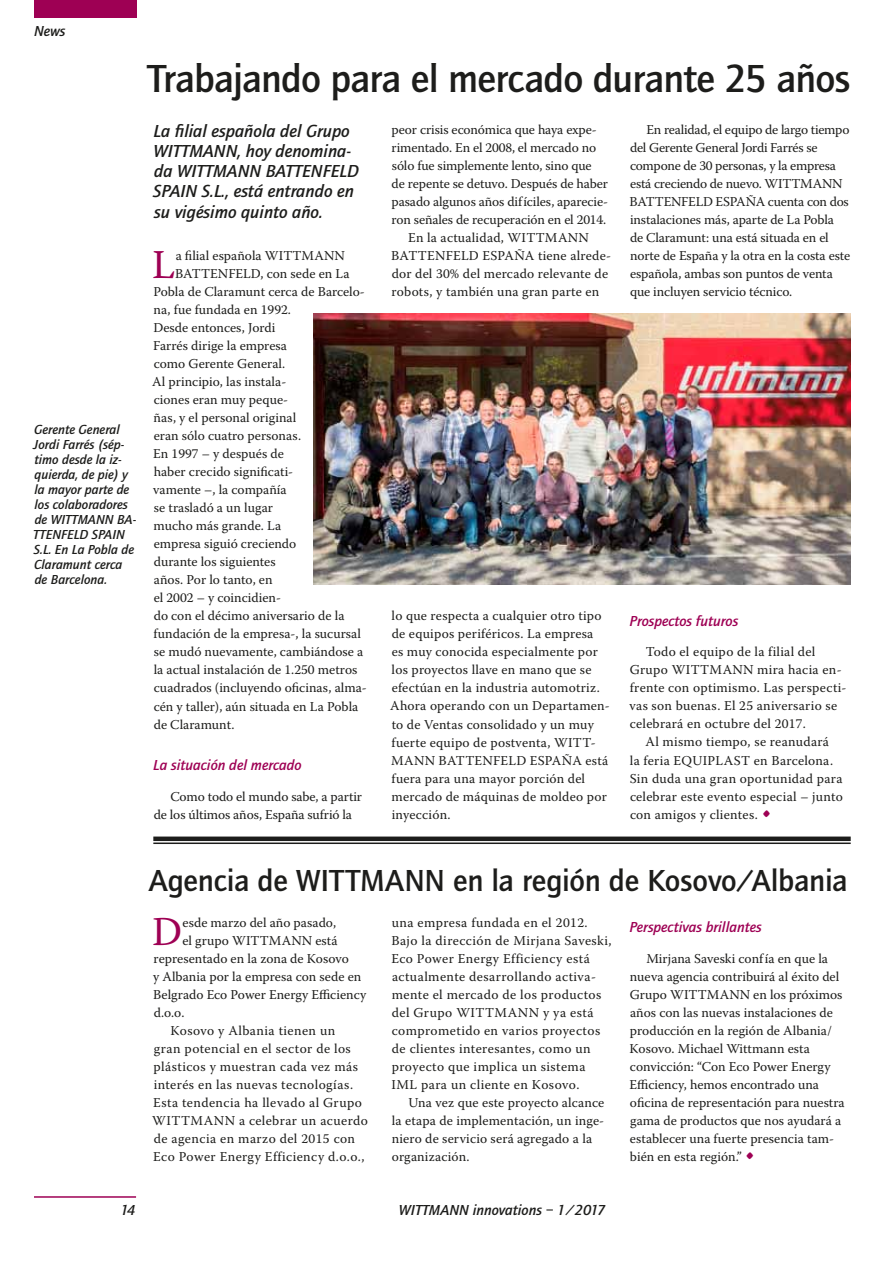
<style>
.page{position:relative;width:893px;height:1263px;background:#fff}
.page>*{position:absolute;margin:0;border:0;box-sizing:border-box;transform-origin:0 0}
.t1{font:40.8px "Warnock Pro";color:#9e0054}
.t2{font:500 40.5px "Quay Sans";letter-spacing:-.02em;color:#1d1d1b}
.t3{font:500 31.5px "Quay Sans";letter-spacing:-.01em;color:#1d1d1b}
.t4{font:italic 500 18px/20.2px "Quay Sans";color:#1d1d1b}
.t5{font:italic 500 15px "Quay Sans";color:#9e0054}
.t6{font:italic 500 15px "Quay Sans";color:#1d1d1b}
.t7{font:13.5px/18px "Warnock Pro";letter-spacing:.005em;color:#1d1d1b}
.t8{font:13.5px/18px "Warnock Pro";letter-spacing:.03em;color:#1d1d1b}
.t9{font:italic 500 13.5px/15px "Quay Sans";color:#1d1d1b}
.s1{font-size:24px;color:#9e0054}
</style>
<div class="page">
<div style="left:34px;top:0;width:102px;height:18px;background:#9e0054"></div>
<hr style="left:34px;top:1196px;width:102px;height:2px;background:#9e0054">
<div style="left:153px;top:836px;width:698px;height:5px;background:#1d1d1b"></div>
<hr style="left:153px;top:842px;width:698px;height:2px;background:#1d1d1b">
<img style="left:313px;top:314px;width:537px;height:270px">
<p class="t6" style="left:34px;top:22px;width:33px">News</p>
<p class="t9" style="left:33px;top:422px;width:105px">Gerente General<br>Jordi Farrés (sép&shy;timo desde la iz&shy;quierda, de pie) y la mayor parte de los colaboradores de WITTMANN BA-<br>TTENFELD SPAIN<br>S.L. En La Pobla de<br>Claramunt cerca de Barcelona.</p>
<h2 class="t2" style="left:147px;top:56px;width:704px">Trabajando para el mercado durante 25 años</h2>
<h3 class="t4" style="left:153px;top:121px;width:207px">La filial española del Grupo<br>WITTMANN, hoy denomina&shy;da WITTMANN BATTENFELD<br>SPAIN S.L., está entrando en su vigésimo quinto año.</h3>
<h1 class="t1" style="left:152px;top:240px;width:24px">L</h1>
<p class="t7" style="left:176px;top:246px;width:171px">a filial española WITTMANN</p>
<p class="t7" style="left:175px;top:264px;width:176px">BATTENFELD, con sede en La</p>
<p class="t7" style="left:153px;top:282px;width:213px">Pobla de Claramunt cerca de Barcelo-</p>
<p class="t7" style="left:154px;top:300px;width:139px">na, fue fundada en 1992.</p>
<p class="t7" style="left:153px;top:318px;width:124px">Desde entonces, Jordi</p>
<p class="t7" style="left:153px;top:336px;width:135px">Farrés dirige la empresa</p>
<p class="t7" style="left:154px;top:354px;width:133px">como Gerente General.</p>
<p class="t7" style="left:152px;top:372px;width:136px">Al principio, las instala-</p>
<p class="t7" style="left:154px;top:390px;width:136px">ciones eran muy peque-</p>
<p class="t7" style="left:154px;top:408px;width:144px">ñas, y el personal original</p>
<p class="t7" style="left:154px;top:426px;width:149px">eran sólo cuatro personas.</p>
<p class="t7" style="left:153px;top:444px;width:132px">En 1997 – y después de</p>
<p class="t7" style="left:154px;top:462px;width:141px">haber crecido significati-</p>
<p class="t7" style="left:153px;top:480px;width:135px">vamente –, la compañía</p>
<p class="t7" style="left:154px;top:499px;width:121px">se trasladó a un lugar</p>
<p class="t7" style="left:154px;top:517px;width:129px">mucho más grande. La</p>
<p class="t7" style="left:154px;top:535px;width:144px">empresa siguió creciendo</p>
<p class="t7" style="left:154px;top:553px;width:123px">durante los siguientes</p>
<p class="t7" style="left:154px;top:571px;width:120px">años. Por lo tanto, en</p>
<p class="t7" style="left:154px;top:589px;width:129px">el 2002 – y coincidien-</p>
<p class="t7" style="left:154px;top:607px;width:192px">do con el décimo aniversario de la</p>
<p class="t7" style="left:154px;top:625px;width:209px">fundación de la empresa-, la sucursal</p>
<p class="t7" style="left:154px;top:643px;width:211px">se mudó nuevamente, cambiándose a</p>
<p class="t7" style="left:154px;top:661px;width:205px">la actual instalación de 1.250 metros</p>
<p class="t7" style="left:154px;top:679px;width:215px">cuadrados (incluyendo oficinas, alma-</p>
<p class="t7" style="left:154px;top:697px;width:206px">cén y taller), aún situada en La Pobla</p>
<p class="t7" style="left:154px;top:715px;width:82px">de Claramunt.</p>
<p class="t5" style="left:153px;top:757px;width:150px">La situación del mercado</p>
<p class="t7" style="left:154px;top:787px;width:210px;text-indent:17px">Como todo el mundo sabe, a partir de los últimos años, España sufrió la</p>
<p class="t7" style="left:391px;top:120px;width:207px">peor crisis económica que haya expe-</p>
<p class="t7" style="left:392px;top:138px;width:206px">rimentado. En el 2008, el mercado no</p>
<p class="t7" style="left:392px;top:156px;width:201px">sólo fue simplemente lento, sino que</p>
<p class="t7" style="left:392px;top:174px;width:218px">de repente se detuvo. Después de haber</p>
<p class="t7" style="left:391px;top:192px;width:218px">pasado algunos años difíciles, aparecie-</p>
<p class="t7" style="left:392px;top:210px;width:216px">ron señales de recuperación en el 2014.</p>
<p class="t7" style="left:408px;top:228px;width:182px">En la actualidad, WITTMANN</p>
<p class="t7" style="left:391px;top:246px;width:221px">BATTENFELD ESPAÑA tiene alrede-</p>
<p class="t7" style="left:392px;top:264px;width:218px">dor del 30% del mercado relevante de</p>
<p class="t7" style="left:392px;top:282px;width:209px">robots, y también una gran parte en</p>
<p class="t7" style="left:630px;top:120px;width:222px;text-indent:17px">En realidad, el equipo de largo tiempo del Gerente General Jordi Farrés se compone de 30 personas, y la empresa está creciendo de nuevo. WITTMANN BATTENFELD ESPAÑA cuenta con dos instalaciones más, aparte de La Pobla de Claramunt: una está situada en el norte de España y la otra en la costa este española, ambas son puntos de venta que incluyen servicio técnico.</p>
<p class="t7" style="left:390px;top:607px;width:221px">lo que respecta a cualquier otro tipo de equipos periféricos. La empresa<br>es muy conocida especialmente por los proyectos llave en mano que se efectúan en la industria automotriz.<br>Ahora operando con un Departamen&shy;to de Ventas consolidado y un muy fuerte equipo de postventa, WITT-<br>MANN BATTENFELD ESPAÑA está fuera para una mayor porción del mercado de máquinas de moldeo por inyección.</p>
<p class="t5" style="left:630px;top:612px;width:110px">Prospectos futuros</p>
<p class="t7" style="left:629px;top:643px;width:219px;text-indent:16px">Todo el equipo de la filial del<br>Grupo WITTMANN mira hacia en&shy;frente con optimismo. Las perspecti&shy;vas son buenas. El 25 aniversario se celebrará en octubre del 2017.</p>
<p class="t7" style="left:630px;top:733px;width:215px;text-indent:16px">Al mismo tiempo, se reanudará<br>la feria EQUIPLAST en Barcelona.<br>Sin duda una gran oportunidad para celebrar este evento especial – junto con amigos y clientes. <span class="s1">•</span></p>
<h3 class="t3" style="left:149px;top:863px;width:700px">Agencia de WITTMANN en la región de Kosovo/Albania</h3>
<p class="t8" style="left:391px;top:913px;width:222px">una empresa fundada en el 2012.<br>Bajo la dirección de Mirjana Saveski,<br>Eco Power Energy Efficiency está actualmente desarrollando activa&shy;mente el mercado de los productos del Grupo WITTMANN y ya está comprometido en varios proyectos de clientes interesantes, como un proyecto que implica un sistema<br>IML para un cliente en Kosovo.</p>
<p class="t7" style="left:392px;top:1093px;width:214px;text-indent:17px">Una vez que este proyecto alcance la etapa de implementación, un inge&shy;niero de servicio será agregado a la organización.</p>
<h1 class="t1" style="left:152px;top:907px;width:32px">D</h1>
<p class="t7" style="left:182px;top:913px;width:155px">esde marzo del año pasado,</p>
<p class="t5" style="left:630px;top:918px;width:134px">Perspectivas brillantes</p>
<p class="t7" style="left:629px;top:949px;width:217px;text-indent:17px">Mirjana Saveski confía en que la nueva agencia contribuirá al éxito del Grupo WITTMANN en los próximos años con las nuevas instalaciones de producción en la región de Albania/ Kosovo. Michael Wittmann esta convicción: “Con Eco Power Energy Efficiency, hemos encontrado una oficina de representación para nuestra gama de productos que nos ayudará a establecer una fuerte presencia tam&shy;bién en esta región.” <span class="s1">•</span></p>
<p class="t7" style="left:182px;top:931px;width:157px">el grupo WITTMANN está</p>
<p class="t7" style="left:154px;top:949px;width:197px">representado en la zona de Kosovo</p>
<p class="t7" style="left:153px;top:967px;width:210px">y Albania por la empresa con sede en</p>
<p class="t7" style="left:153px;top:985px;width:215px">Belgrado Eco Power Energy Efficiency</p>
<p class="t7" style="left:154px;top:1003px;width:32px">d.o.o.</p>
<p class="t8" style="left:170px;top:1021px;width:166px">Kosovo y Albania tienen un</p>
<p class="t8" style="left:154px;top:1039px;width:199px">gran potencial en el sector de los</p>
<p class="t8" style="left:154px;top:1057px;width:206px">plásticos y muestran cada vez más</p>
<p class="t8" style="left:154px;top:1075px;width:201px">interés en las nuevas tecnologías.</p>
<p class="t8" style="left:153px;top:1093px;width:210px">Esta tendencia ha llevado al Grupo</p>
<p class="t8" style="left:152px;top:1111px;width:217px">WITTMANN a celebrar un acuerdo</p>
<p class="t8" style="left:154px;top:1129px;width:203px">de agencia en marzo del 2015 con</p>
<p class="t8" style="left:153px;top:1147px;width:213px">Eco Power Energy Efficiency d.o.o.,</p>
<p class="t6" style="left:120px;top:1201px;width:17px">14</p>
<p class="t6" style="left:399px;top:1201px;width:208px">WITTMANN innovations – 1/2017</p>
</div>
